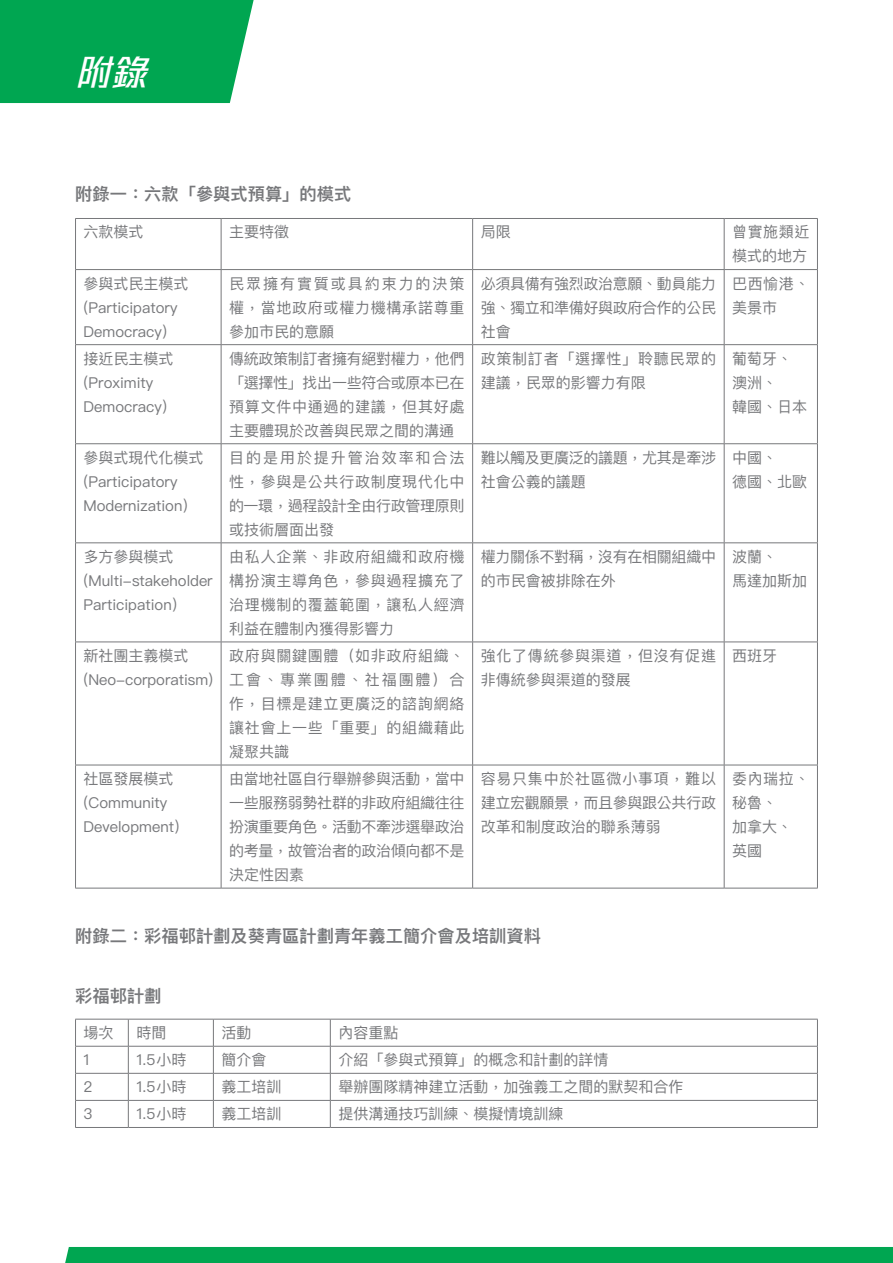
<style>
.page{position:relative;width:893px;height:1263px;background:#fff}
.page>*{position:absolute;margin:0;border:0;box-sizing:border-box;transform-origin:0 0}
.t1{font:italic 500 35.55px "M Stiff Hei HK";color:#fff}
.t2{font:600 17.25px "Ping Fang TC";color:#77787b}
.t3{font:15px/24px "Ping Fang TC";color:#77787b}
.t4{font:15px/24px "Ping Fang TC";letter-spacing:.05em;color:#77787b}
.t5{font:15px/24px "Ping Fang TC";letter-spacing:-.02em;color:#77787b}
.t6{font:15px/24px "Ping Fang TC";letter-spacing:.02em;color:#77787b}
</style>
<div class="page">
<div style="left:65px;top:1247px;width:828px;height:16px;background:#00a651"></div>
<div style="left:0;top:0;width:254px;height:103px;background:#00a651"></div>
<svg style="left:76px;top:219px;width:741px;height:669px"></svg>
<hr style="left:75px;top:218px;width:146px;height:1px;background:#77787b">
<hr style="left:75px;top:219px;width:1px;height:50px;background:#77787b">
<hr style="left:221px;top:218px;width:252px;height:1px;background:#77787b">
<hr style="left:221px;top:219px;width:1px;height:50px;background:#77787b">
<hr style="left:473px;top:218px;width:251px;height:1px;background:#77787b">
<hr style="left:472px;top:219px;width:1px;height:50px;background:#77787b">
<hr style="left:724px;top:218px;width:94px;height:1px;background:#77787b">
<hr style="left:724px;top:219px;width:1px;height:50px;background:#77787b">
<hr style="left:817px;top:219px;width:1px;height:50px;background:#77787b">
<hr style="left:75px;top:269px;width:146px;height:1px;background:#77787b">
<hr style="left:75px;top:270px;width:1px;height:74px;background:#77787b">
<hr style="left:221px;top:269px;width:252px;height:1px;background:#77787b">
<hr style="left:221px;top:270px;width:1px;height:74px;background:#77787b">
<hr style="left:473px;top:269px;width:251px;height:1px;background:#77787b">
<hr style="left:472px;top:270px;width:1px;height:74px;background:#77787b">
<hr style="left:724px;top:269px;width:94px;height:1px;background:#77787b">
<hr style="left:724px;top:270px;width:1px;height:74px;background:#77787b">
<hr style="left:817px;top:270px;width:1px;height:74px;background:#77787b">
<hr style="left:75px;top:344px;width:146px;height:1px;background:#77787b">
<hr style="left:75px;top:345px;width:1px;height:98px;background:#77787b">
<hr style="left:221px;top:344px;width:252px;height:1px;background:#77787b">
<hr style="left:221px;top:345px;width:1px;height:98px;background:#77787b">
<hr style="left:473px;top:344px;width:251px;height:1px;background:#77787b">
<hr style="left:472px;top:345px;width:1px;height:98px;background:#77787b">
<hr style="left:724px;top:344px;width:94px;height:1px;background:#77787b">
<hr style="left:724px;top:345px;width:1px;height:98px;background:#77787b">
<hr style="left:817px;top:345px;width:1px;height:98px;background:#77787b">
<hr style="left:75px;top:443px;width:146px;height:1px;background:#77787b">
<hr style="left:75px;top:444px;width:1px;height:99px;background:#77787b">
<hr style="left:221px;top:443px;width:252px;height:1px;background:#77787b">
<hr style="left:221px;top:444px;width:1px;height:99px;background:#77787b">
<hr style="left:473px;top:443px;width:251px;height:1px;background:#77787b">
<hr style="left:472px;top:444px;width:1px;height:99px;background:#77787b">
<hr style="left:724px;top:443px;width:94px;height:1px;background:#77787b">
<hr style="left:724px;top:444px;width:1px;height:99px;background:#77787b">
<hr style="left:817px;top:444px;width:1px;height:99px;background:#77787b">
<hr style="left:75px;top:543px;width:146px;height:1px;background:#77787b">
<hr style="left:75px;top:543px;width:1px;height:99px;background:#77787b">
<hr style="left:221px;top:543px;width:252px;height:1px;background:#77787b">
<hr style="left:221px;top:543px;width:1px;height:99px;background:#77787b">
<hr style="left:473px;top:543px;width:251px;height:1px;background:#77787b">
<hr style="left:472px;top:543px;width:1px;height:99px;background:#77787b">
<hr style="left:724px;top:543px;width:94px;height:1px;background:#77787b">
<hr style="left:724px;top:543px;width:1px;height:99px;background:#77787b">
<hr style="left:817px;top:543px;width:1px;height:99px;background:#77787b">
<hr style="left:75px;top:642px;width:146px;height:1px;background:#77787b">
<hr style="left:75px;top:642px;width:1px;height:123px;background:#77787b">
<hr style="left:221px;top:642px;width:252px;height:1px;background:#77787b">
<hr style="left:221px;top:642px;width:1px;height:123px;background:#77787b">
<hr style="left:473px;top:642px;width:251px;height:1px;background:#77787b">
<hr style="left:472px;top:642px;width:1px;height:123px;background:#77787b">
<hr style="left:724px;top:642px;width:94px;height:1px;background:#77787b">
<hr style="left:724px;top:642px;width:1px;height:123px;background:#77787b">
<hr style="left:817px;top:642px;width:1px;height:123px;background:#77787b">
<hr style="left:75px;top:765px;width:146px;height:1px;background:#77787b">
<hr style="left:75px;top:765px;width:1px;height:123px;background:#77787b">
<hr style="left:221px;top:765px;width:252px;height:1px;background:#77787b">
<hr style="left:221px;top:765px;width:1px;height:123px;background:#77787b">
<hr style="left:473px;top:765px;width:251px;height:1px;background:#77787b">
<hr style="left:472px;top:765px;width:1px;height:123px;background:#77787b">
<hr style="left:724px;top:765px;width:94px;height:1px;background:#77787b">
<hr style="left:724px;top:765px;width:1px;height:123px;background:#77787b">
<hr style="left:817px;top:765px;width:1px;height:123px;background:#77787b">
<hr style="left:75px;top:888px;width:146px;height:1px;background:#77787b">
<hr style="left:221px;top:888px;width:252px;height:1px;background:#77787b">
<hr style="left:473px;top:888px;width:251px;height:1px;background:#77787b">
<hr style="left:724px;top:888px;width:94px;height:1px;background:#77787b">
<hr style="left:75px;top:1019px;width:53px;height:1px;background:#77787b">
<hr style="left:128px;top:1019px;width:85px;height:1px;background:#77787b">
<hr style="left:213px;top:1019px;width:117px;height:1px;background:#77787b">
<hr style="left:330px;top:1019px;width:488px;height:1px;background:#77787b">
<hr style="left:75px;top:1046px;width:53px;height:1px;background:#77787b">
<hr style="left:128px;top:1046px;width:85px;height:1px;background:#77787b">
<hr style="left:213px;top:1046px;width:117px;height:1px;background:#77787b">
<hr style="left:330px;top:1046px;width:488px;height:1px;background:#77787b">
<hr style="left:75px;top:1073px;width:53px;height:1px;background:#77787b">
<hr style="left:128px;top:1073px;width:85px;height:1px;background:#77787b">
<hr style="left:213px;top:1073px;width:117px;height:1px;background:#77787b">
<hr style="left:330px;top:1073px;width:488px;height:1px;background:#77787b">
<hr style="left:75px;top:1100px;width:53px;height:1px;background:#77787b">
<svg style="left:75px;top:1019px;width:1px;height:108px"></svg>
<hr style="left:128px;top:1100px;width:85px;height:1px;background:#77787b">
<svg style="left:128px;top:1019px;width:1px;height:108px"></svg>
<hr style="left:213px;top:1100px;width:117px;height:1px;background:#77787b">
<svg style="left:213px;top:1019px;width:1px;height:108px"></svg>
<hr style="left:330px;top:1100px;width:488px;height:1px;background:#77787b">
<svg style="left:330px;top:1019px;width:1px;height:108px"></svg>
<svg style="left:817px;top:1019px;width:1px;height:108px"></svg>
<hr style="left:75px;top:1127px;width:53px;height:1px;background:#77787b">
<hr style="left:128px;top:1127px;width:85px;height:1px;background:#77787b">
<hr style="left:213px;top:1127px;width:117px;height:1px;background:#77787b">
<hr style="left:330px;top:1127px;width:488px;height:1px;background:#77787b">
<h1 class="t1" style="left:75px;top:48px;width:83px">附錄</h1>
<p class="t2" style="left:75px;top:183px;width:278px">附錄一：六款「參與式預算」的模式</p>
<p class="t3" style="left:84px;top:220px;width:61px">六款模式</p>
<p class="t3" style="left:229px;top:220px;width:61px">主要特徵</p>
<p class="t3" style="left:481px;top:220px;width:31px">局限</p>
<p class="t6" style="left:732px;top:220px;width:79px">曾實施類近模式的地方</p>
<p class="t3" style="left:84px;top:271px;width:106px">參與式民主模式(Participatory<br>Democracy）</p>
<p class="t3" style="left:229px;top:271px;width:237px;text-align:justify">民眾擁有實質或具約束力的決策權，當地政府或權力機構承諾尊重參加市民的意願</p>
<p class="t3" style="left:481px;top:271px;width:237px;text-align:justify">必須具備有強烈政治意願、動員能力強、獨立和準備好與政府合作的公民社會</p>
<p class="t3" style="left:732px;top:271px;width:79px">巴西愉港、美景市</p>
<p class="t3" style="left:84px;top:346px;width:95px">接近民主模式(Proximity<br>Democracy）</p>
<p class="t3" style="left:229px;top:346px;width:237px;text-align:justify">傳統政策制訂者擁有絕對權力，他們「選擇性」找出一些符合或原本已在預算文件中通過的建議，但其好處主要體現於改善與民眾之間的溝通</p>
<p class="t4" style="left:481px;top:346px;width:237px">政策制訂者「選擇性」聆聽民眾的建議，民眾的影響力有限</p>
<p class="t3" style="left:732px;top:346px;width:77px">葡萄牙、澳洲、<br>韓國、日本</p>
<p class="t3" style="left:84px;top:445px;width:122px">參與式現代化模式(Participatory<br>Modernization）</p>
<p class="t3" style="left:229px;top:445px;width:237px;text-align:justify">目的是用於提升管治效率和合法性，參與是公共行政制度現代化中的一環，過程設計全由行政管理原則或技術層面出發</p>
<p class="t5" style="left:481px;top:445px;width:237px">難以觸及更廣泛的議題，尤其是牽涉社會公義的議題</p>
<p class="t3" style="left:732px;top:445px;width:77px">中國、<br>德國、北歐</p>
<p class="t3" style="left:84px;top:544px;width:131px">多方參與模式(Multi-stakeholder<br>Participation）</p>
<p class="t3" style="left:229px;top:544px;width:237px;text-align:justify">由私人企業、非政府組織和政府機構扮演主導角色，參與過程擴充了治理機制的覆蓋範圍，讓私人經濟利益在體制內獲得影響力</p>
<p class="t5" style="left:481px;top:544px;width:237px">權力關係不對稱，沒有在相關組織中的市民會被排除在外</p>
<p class="t3" style="left:732px;top:544px;width:77px">波蘭、<br>馬達加斯加</p>
<p class="t3" style="left:84px;top:643px;width:131px">新社團主義模式(Neo-corporatism)</p>
<p class="t3" style="left:229px;top:643px;width:237px;text-align:justify">政府與關鍵團體（如非政府組織、工會、專業團體、社福團體）合作，目標是建立更廣泛的諮詢網絡讓社會上一些「重要」的組織藉此凝聚共識</p>
<p class="t4" style="left:481px;top:643px;width:237px">強化了傳統參與渠道，但沒有促進非傳統參與渠道的發展</p>
<p class="t3" style="left:732px;top:643px;width:46px">西班牙</p>
<p class="t3" style="left:84px;top:766px;width:107px">社區發展模式(Community<br>Development）</p>
<p class="t3" style="left:229px;top:766px;width:237px;text-align:justify">由當地社區自行舉辦參與活動，當中一些服務弱勢社群的非政府組織往往扮演重要角色。活動不牽涉選舉政治的考量，故管治者的政治傾向都不是決定性因素</p>
<p class="t3" style="left:481px;top:766px;width:237px;text-align:justify">容易只集中於社區微小事項，難以建立宏觀願景，而且參與跟公共行政改革和制度政治的聯系薄弱</p>
<p class="t3" style="left:732px;top:766px;width:79px">委內瑞拉、秘魯、<br>加拿大、英國</p>
<p class="t2" style="left:75px;top:925px;width:467px">附錄二：彩福邨計劃及葵青區計劃青年義工簡介會及培訓資料</p>
<p class="t2" style="left:75px;top:985px;width:88px">彩福邨計劃</p>
<p class="t3" style="left:84px;top:1020px;width:31px">場次</p>
<p class="t3" style="left:136px;top:1020px;width:31px">時間</p>
<p class="t3" style="left:221px;top:1020px;width:31px">活動</p>
<p class="t3" style="left:338px;top:1020px;width:61px">內容重點</p>
<p class="t3" style="left:84px;top:1048px;width:8px">1</p>
<p class="t3" style="left:136px;top:1048px;width:52px">1.5小時</p>
<p class="t3" style="left:221px;top:1048px;width:46px">簡介會</p>
<p class="t3" style="left:338px;top:1048px;width:271px">介紹「參與式預算」的概念和計劃的詳情</p>
<p class="t3" style="left:84px;top:1075px;width:10px">2</p>
<p class="t3" style="left:136px;top:1075px;width:52px">1.5小時</p>
<p class="t3" style="left:221px;top:1075px;width:61px">義工培訓</p>
<p class="t3" style="left:338px;top:1075px;width:346px">舉辦團隊精神建立活動，加強義工之間的默契和合作</p>
<p class="t3" style="left:84px;top:1102px;width:10px">3</p>
<p class="t3" style="left:136px;top:1102px;width:52px">1.5小時</p>
<p class="t3" style="left:221px;top:1102px;width:61px">義工培訓</p>
<p class="t3" style="left:338px;top:1102px;width:226px">提供溝通技巧訓練、模擬情境訓練</p>
</div>
